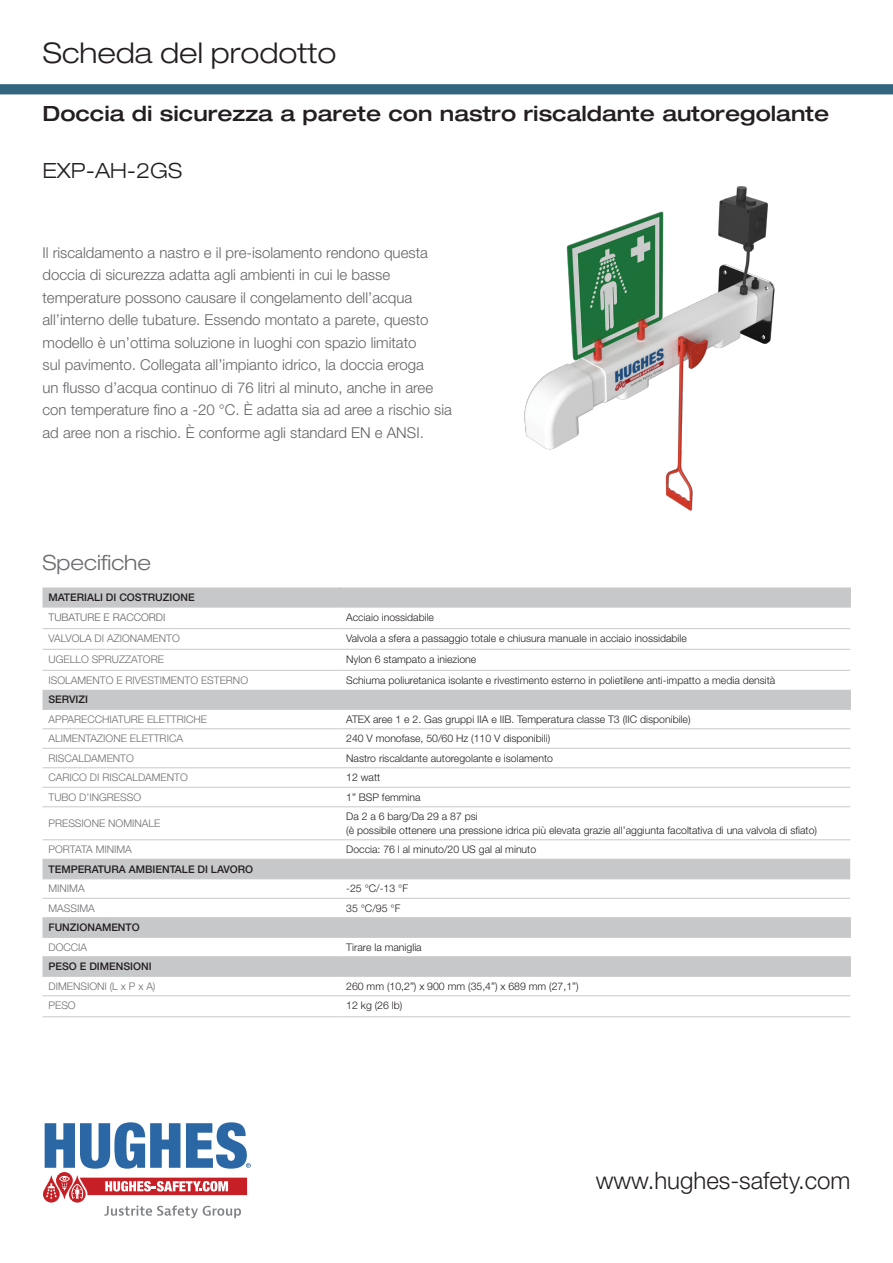
<style>
.page{position:relative;width:893px;height:1263px;background:#fff}
.page>*{position:absolute;margin:0;border:0;box-sizing:border-box;transform-origin:0 0}
.t1{font:300 expanded 28.5px "Helvetica Neue LT Std";color:#231f20}
.t2{font:300 24px "Helvetica Neue LT Std";color:#231f20}
.t3{font:500 expanded 21px "Helvetica Neue LT Std";color:#231f20}
.t4{font:300 expanded 21px "Helvetica Neue LT Std";color:#6c6d70}
.t5{font:300 expanded 21px "Helvetica Neue LT Std";color:#231f20}
.t6{font:300 15px/22.5px "Helvetica Neue LT Std";color:#636366}
.t7{font:300 10.5px "Helvetica Neue LT Std";color:#231f20}
.t8{font:300 10.5px "Helvetica Neue LT Std";color:#6c6d70}
.t9{font:500 10.5px "Helvetica Neue LT Std";color:#231f20}
.t10{font:300 10.5px "Helvetica Neue LT Std";color:#636366}
.s1{color:#666a6b}
</style>
<div class="page">
<svg style="left:43px;top:587px;width:807px;height:389px"></svg>
<svg style="left:339px;top:587px;width:2px;height:19px"></svg>
<svg style="left:849px;top:587px;width:2px;height:19px"></svg>
<svg style="left:339px;top:690px;width:2px;height:19px"></svg>
<svg style="left:849px;top:690px;width:2px;height:19px"></svg>
<svg style="left:339px;top:918px;width:2px;height:19px"></svg>
<svg style="left:849px;top:918px;width:2px;height:19px"></svg>
<svg style="left:339px;top:957px;width:2px;height:19px"></svg>
<svg style="left:849px;top:957px;width:2px;height:19px"></svg>
<hr style="left:43px;top:976px;width:297px;height:1px;background:#c7c8ca">
<hr style="left:340px;top:976px;width:511px;height:1px;background:#c7c8ca">
<hr style="left:43px;top:995px;width:297px;height:1px;background:#c7c8ca">
<hr style="left:340px;top:995px;width:510px;height:1px;background:#c7c8ca">
<hr style="left:43px;top:1016px;width:297px;height:1px;background:#c7c8ca">
<hr style="left:340px;top:1016px;width:510px;height:1px;background:#c7c8ca">
<hr style="left:43px;top:859px;width:297px;height:1px;background:#c7c8ca">
<hr style="left:340px;top:859px;width:510px;height:1px;background:#c7c8ca">
<hr style="left:43px;top:878px;width:297px;height:1px;background:#c7c8ca">
<hr style="left:340px;top:878px;width:510px;height:1px;background:#c7c8ca">
<hr style="left:43px;top:606px;width:297px;height:2px;background:#c7c8ca">
<hr style="left:340px;top:606px;width:511px;height:2px;background:#c7c8ca">
<hr style="left:43px;top:709px;width:297px;height:1px;background:#c7c8ca">
<hr style="left:340px;top:709px;width:511px;height:1px;background:#c7c8ca">
<hr style="left:43px;top:937px;width:297px;height:1px;background:#c7c8ca">
<hr style="left:340px;top:937px;width:511px;height:1px;background:#c7c8ca">
<hr style="left:43px;top:628px;width:297px;height:1px;background:#c7c8ca">
<hr style="left:340px;top:628px;width:510px;height:1px;background:#c7c8ca">
<hr style="left:43px;top:649px;width:297px;height:1px;background:#c7c8ca">
<hr style="left:340px;top:649px;width:510px;height:1px;background:#c7c8ca">
<hr style="left:43px;top:670px;width:297px;height:1px;background:#c7c8ca">
<hr style="left:340px;top:670px;width:510px;height:1px;background:#c7c8ca">
<hr style="left:43px;top:728px;width:297px;height:1px;background:#c7c8ca">
<hr style="left:340px;top:728px;width:510px;height:1px;background:#c7c8ca">
<hr style="left:43px;top:748px;width:297px;height:1px;background:#c7c8ca">
<hr style="left:340px;top:748px;width:510px;height:1px;background:#c7c8ca">
<hr style="left:43px;top:767px;width:297px;height:1px;background:#c7c8ca">
<hr style="left:340px;top:767px;width:510px;height:1px;background:#c7c8ca">
<hr style="left:43px;top:787px;width:297px;height:1px;background:#c7c8ca">
<hr style="left:340px;top:787px;width:510px;height:1px;background:#c7c8ca">
<hr style="left:43px;top:806px;width:297px;height:1px;background:#c7c8ca">
<hr style="left:340px;top:806px;width:510px;height:1px;background:#c7c8ca">
<hr style="left:43px;top:839px;width:297px;height:1px;background:#c7c8ca">
<hr style="left:340px;top:839px;width:510px;height:1px;background:#c7c8ca">
<hr style="left:43px;top:898px;width:297px;height:1px;background:#c7c8ca">
<hr style="left:340px;top:898px;width:510px;height:1px;background:#c7c8ca">
<hr style="left:43px;top:917px;width:297px;height:1px;background:#c7c8ca">
<hr style="left:340px;top:917px;width:511px;height:1px;background:#c7c8ca">
<hr style="left:43px;top:956px;width:297px;height:1px;background:#c7c8ca">
<hr style="left:340px;top:956px;width:511px;height:1px;background:#c7c8ca">
<svg style="left:0;top:84px;width:893px;height:11px"></svg>
<img style="left:524px;top:186px;width:251px;height:325px">
<svg style="left:43px;top:1122px;width:208px;height:96px"></svg>
<p class="t1" style="left:43px;top:36px;width:295px">Scheda del prodotto</p>
<p class="t3" style="left:43px;top:100px;width:788px">Doccia di sicurezza a parete con nastro riscaldante autoregolante</p>
<p class="t5" style="left:43px;top:158px;width:141px">EXP-AH-2GS</p>
<p class="t6" style="left:43px;top:241px;width:411px">Il riscaldamento a nastro e il pre-isolamento rendono questa doccia di sicurezza adatta agli ambienti in cui le basse temperature possono causare il congelamento dell’acqua all’interno delle tubature. Essendo montato a parete, questo modello è un’ottima soluzione in luoghi con spazio limitato<br>sul pavimento. Collegata all’impianto idrico, la doccia eroga<br>un flusso d’acqua continuo di 76 litri al minuto, anche in aree con temperature fino a -20 °C. È adatta sia ad aree a rischio sia ad aree non a rischio. È conforme agli standard EN e ANSI.</p>
<p class="t4" style="left:43px;top:550px;width:110px">Specifi<span class="s1">ch</span>e</p>
<p class="t9" style="left:49px;top:591px;width:148px">MATERIALI DI COSTRUZIONE</p>
<p class="t10" style="left:49px;top:610px;width:118px">TUBATURE E RACCORDI</p>
<p class="t7" style="left:346px;top:610px;width:89px">Acciaio inossidabile</p>
<p class="t8" style="left:49px;top:632px;width:133px">VALVOLA DI AZIONAMENTO</p>
<p class="t7" style="left:346px;top:632px;width:342px">Valvola a sfera a passaggio totale e chiusura manuale in acciaio inossidabile</p>
<p class="t8" style="left:49px;top:653px;width:117px">UGELLO SPRUZZATORE</p>
<p class="t7" style="left:346px;top:653px;width:132px">Nylon 6 stampato a iniezione</p>
<p class="t8" style="left:49px;top:674px;width:201px">ISOLAMENTO E RIVESTIMENTO ESTERNO</p>
<p class="t7" style="left:346px;top:674px;width:431px">Schiuma poliuretanica isolante e rivestimento esterno in polietilene anti-impatto a media densità</p>
<p class="t9" style="left:49px;top:693px;width:41px">SERVIZI</p>
<p class="t8" style="left:49px;top:713px;width:160px">APPARECCHIATURE ELETTRICHE</p>
<p class="t7" style="left:346px;top:713px;width:346px">ATEX aree 1 e 2. Gas gruppi IIA e IIB. Temperatura classe T3 (IIC disponibile)</p>
<p class="t8" style="left:49px;top:732px;width:136px">ALIMENTAZIONE ELETTRICA</p>
<p class="t7" style="left:346px;top:732px;width:206px">240 V monofase, 50/60 Hz (110 V disponibili)</p>
<p class="t8" style="left:49px;top:752px;width:87px">RISCALDAMENTO</p>
<p class="t7" style="left:346px;top:752px;width:208px">Nastro riscaldante autoregolante e isolamento</p>
<p class="t8" style="left:49px;top:771px;width:141px">CARICO DI RISCALDAMENTO</p>
<p class="t7" style="left:346px;top:771px;width:36px">12 watt</p>
<p class="t8" style="left:49px;top:791px;width:94px">TUBO D’INGRESSO</p>
<p class="t7" style="left:346px;top:791px;width:76px">1” BSP femmina</p>
<p class="t8" style="left:49px;top:817px;width:113px">PRESSIONE NOMINALE</p>
<p class="t7" style="left:346px;top:810px;width:133px">Da 2 a 6 barg/Da 29 a 87 psi</p>
<p class="t7" style="left:346px;top:824px;width:472px">(è possibile ottenere una pressione idrica più elevata grazie all’aggiunta facoltativa di una valvola di sfiato)</p>
<p class="t8" style="left:49px;top:843px;width:85px">PORTATA MINIMA</p>
<p class="t7" style="left:346px;top:843px;width:192px">Doccia: 76 l al minuto/20 US gal al minuto</p>
<p class="t9" style="left:49px;top:863px;width:206px">TEMPERATURA AMBIENTALE DI LAVORO</p>
<p class="t8" style="left:49px;top:882px;width:38px">MINIMA</p>
<p class="t7" style="left:346px;top:882px;width:63px">-25 °C/-13 °F</p>
<p class="t8" style="left:49px;top:902px;width:48px">MASSIMA</p>
<p class="t7" style="left:346px;top:902px;width:56px">35 °C/95 °F</p>
<p class="t9" style="left:49px;top:921px;width:93px">FUNZIONAMENTO</p>
<p class="t8" style="left:49px;top:941px;width:40px">DOCCIA</p>
<p class="t7" style="left:346px;top:941px;width:77px">Tirare la maniglia</p>
<p class="t9" style="left:49px;top:960px;width:105px">PESO E DIMENSIONI</p>
<p class="t8" style="left:49px;top:980px;width:108px">DIMENSIONI (L x P x A)</p>
<p class="t7" style="left:346px;top:980px;width:234px">260 mm (10,2”) x 900 mm (35,4”) x 689 mm (27,1”)</p>
<p class="t8" style="left:49px;top:999px;width:29px">PESO</p>
<p class="t7" style="left:346px;top:999px;width:58px">12 kg (26 lb)</p>
<p class="t2" style="left:596px;top:1166px;width:256px">www.hughes-safety.com</p>
</div>
